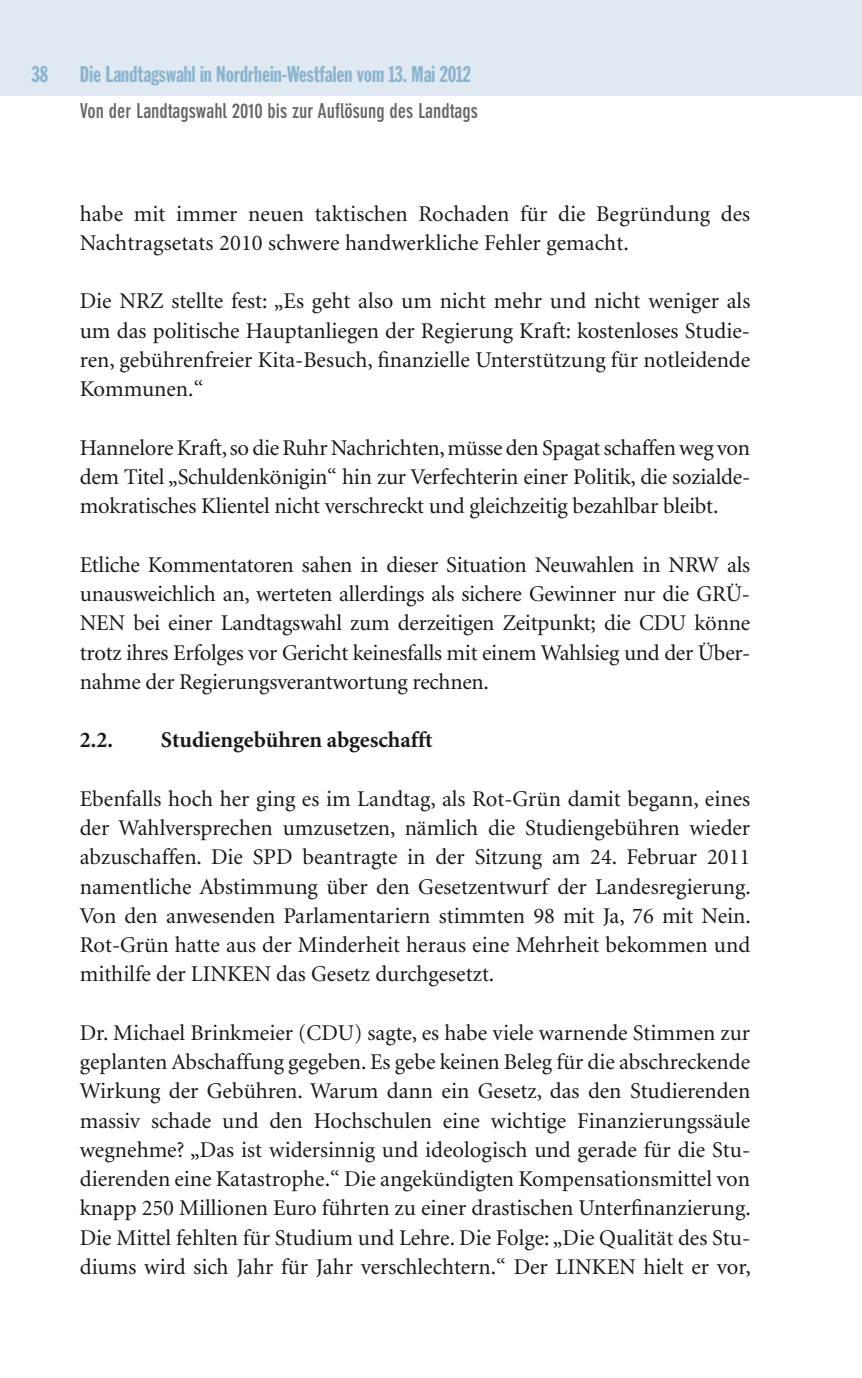
<style>
.page{position:relative;width:862px;height:1378px;background:#fff}
.page>*{position:absolute;margin:0;border:0;box-sizing:border-box;transform-origin:0 0}
.t1{font:22.5px/29.2px "Minion";color:#1a171c;text-align:justify}
.t2{font:22.5px "Franklin Gothic Extra Cond";color:#8cb4cf}
.t3{font:700 22.5px "Minion";color:#1a171c}
.t4{font:700 condensed 20.25px "DIN Neuzeit Grotesk";color:#646567}
</style>
<div class="page">
<div style="left:0;top:0;width:861px;height:96px;background:#e0e8f1"></div>
<p class="t2" style="left:32px;top:62px;width:18px">38</p>
<p class="t2" style="left:80px;top:62px;width:392px">Die Landtagswahl in Nordrhein-Westfalen vom 13. Mai 2012</p>
<p class="t4" style="left:80px;top:99px;width:7px">VON</p>
<p class="t4" style="left:117px;top:99px;width:35px">DER LANDT</p>
<p class="t4" style="left:180px;top:99px;width:23px">AGSWAHL</p>
<p class="t4" style="left:240px;top:99px;width:120px">2010 BIS ZUR AUFLÖSUNG</p>
<p class="t4" style="left:397px;top:99px;width:36px">DES LANDT</p>
<p class="t4" style="left:462px;top:99px;width:17px">AG</p>
<p class="t1" style="left:80px;top:200px;width:671px">habe mit immer neuen taktischen Rochaden für die Begründung des<br>Nachtragsetats 2010 schwere handwerkliche Fehler gemacht.</p>
<p class="t1" style="left:80px;top:287px;width:671px">Die NRZ stellte fest: „Es geht also um nicht mehr und nicht weniger als um das politische Hauptanliegen der Regierung Kraft: kostenloses Studie&shy;ren, gebührenfreier Kita-Besuch, finanzielle Unterstützung für notleidende Kommunen.“</p>
<p class="t1" style="left:80px;top:434px;width:671px">Hannelore Kraft, so die Ruhr Nachrichten, müsse den Spagat schaffen weg von dem Titel „Schuldenkönigin“ hin zur Verfechterin einer Politik, die sozialde&shy;mokratisches Klientel nicht verschreckt und gleichzeitig bezahlbar bleibt.</p>
<p class="t1" style="left:80px;top:551px;width:671px">Etliche Kommentatoren sahen in dieser Situation Neuwahlen in NRW als unausweichlich an, werteten allerdings als sichere Gewinner nur die GRÜ-NEN bei einer Landtagswahl zum derzeitigen Zeitpunkt; die CDU könne trotz ihres Erfolges vor Gericht keinesfalls mit einem Wahlsieg und der Über&shy;nahme der Regierungsverantwortung rechnen.</p>
<p class="t3" style="left:80px;top:728px;width:35px">2.2.</p>
<p class="t3" style="left:161px;top:728px;width:273px">Studiengebühren abgeschafft</p>
<p class="t1" style="left:80px;top:785px;width:672px">Ebenfalls hoch her ging es im Landtag, als Rot-Grün damit begann, eines der Wahlversprechen umzusetzen, nämlich die Studiengebühren wieder abzuschaffen. Die SPD beantragte in der Sitzung am 24. Februar 2011 namentliche Abstimmung über den Gesetzentwurf der Landesregierung.<br>Von den anwesenden Parlamentariern stimmten 98 mit Ja, 76 mit Nein.<br>Rot-Grün hatte aus der Minderheit heraus eine Mehrheit bekommen und mithilfe der LINKEN das Gesetz durchgesetzt.</p>
<p class="t1" style="left:80px;top:1019px;width:672px">Dr. Michael Brinkmeier (CDU) sagte, es habe viele warnende Stimmen zur geplanten Abschaffung gegeben. Es gebe keinen Beleg für die abschreckende Wirkung der Gebühren. Warum dann ein Gesetz, das den Studierenden massiv schade und den Hochschulen eine wichtige Finanzierungssäule wegnehme? „Das ist widersinnig und ideologisch und gerade für die Stu&shy;dierenden eine Katastrophe.“ Die angekündigten Kompensationsmittel von knapp 250 Millionen Euro führten zu einer drastischen Unterfinanzierung.<br>Die Mittel fehlten für Studium und Lehre. Die Folge: „Die Qualität des Stu&shy;diums wird sich Jahr für Jahr verschlechtern.“ Der LINKEN hielt er vor,</p>
</div>
